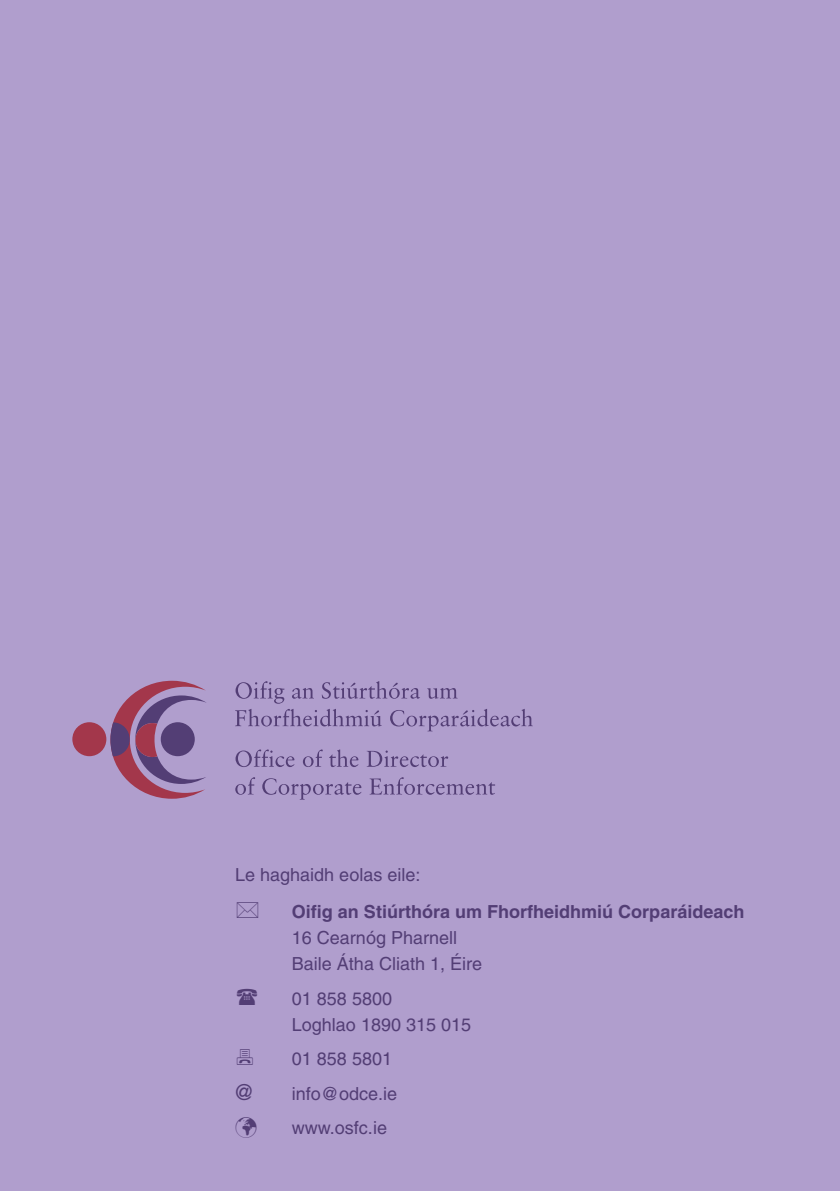
<style>
.page{position:relative;width:840px;height:1191px;background:#fff}
.page>*{position:absolute;margin:0;border:0;box-sizing:border-box;transform-origin:0 0}
.t1{font:22px "Trade Gothic";color:#533e75}
.t2{font:18px/26px "Helvetica";color:#533e75}
.t3{font:700 18px "Helvetica";color:#533e75}
</style>
<div class="page">
<div style="left:0;top:0;width:839px;height:1191px;background:#b09ecd"></div>
<div style="left:72px;top:722px;width:34px;height:34px;background:#a3374b;border-radius:50%"></div>
<svg style="left:110px;top:680px;width:96px;height:119px"></svg>
<svg style="left:235px;top:749px;width:59px;height:18px"></svg>
<svg style="left:303px;top:749px;width:19px;height:18px"></svg>
<svg style="left:329px;top:749px;width:29px;height:18px"></svg>
<svg style="left:366px;top:750px;width:82px;height:17px"></svg>
<svg style="left:235px;top:777px;width:20px;height:17px"></svg>
<svg style="left:262px;top:778px;width:99px;height:21px"></svg>
<svg style="left:369px;top:777px;width:126px;height:17px"></svg>
<svg style="left:235px;top:681px;width:49px;height:22px"></svg>
<svg style="left:292px;top:688px;width:21px;height:10px"></svg>
<svg style="left:321px;top:681px;width:99px;height:18px"></svg>
<svg style="left:427px;top:688px;width:30px;height:11px"></svg>
<svg style="left:235px;top:709px;width:146px;height:17px"></svg>
<svg style="left:390px;top:709px;width:142px;height:22px"></svg>
<p class="t2" style="left:235px;top:861px;width:187px">Le haghaidh eolas eile:</p>
<p class="t3" style="left:292px;top:901px;width:454px">Oifig an Stiúrthóra um Fhorfheidhmiú Corparáideach</p>
<p class="t2" style="left:292px;top:925px;width:192px">16 Cearnóg Pharnell<br>Baile Átha Cliath 1, Éire</p>
<p class="t2" style="left:292px;top:985px;width:181px">01 858 5800<br>Loghlao 1890 315 015</p>
<p class="t2" style="left:292px;top:1046px;width:102px">01 858 5801</p>
<p class="t1" style="left:235px;top:1078px;width:19px">@</p>
<p class="t2" style="left:292px;top:1076px;width:107px;line-height:34.6px">info@odce.ie www.osfc.ie</p>
</div>
